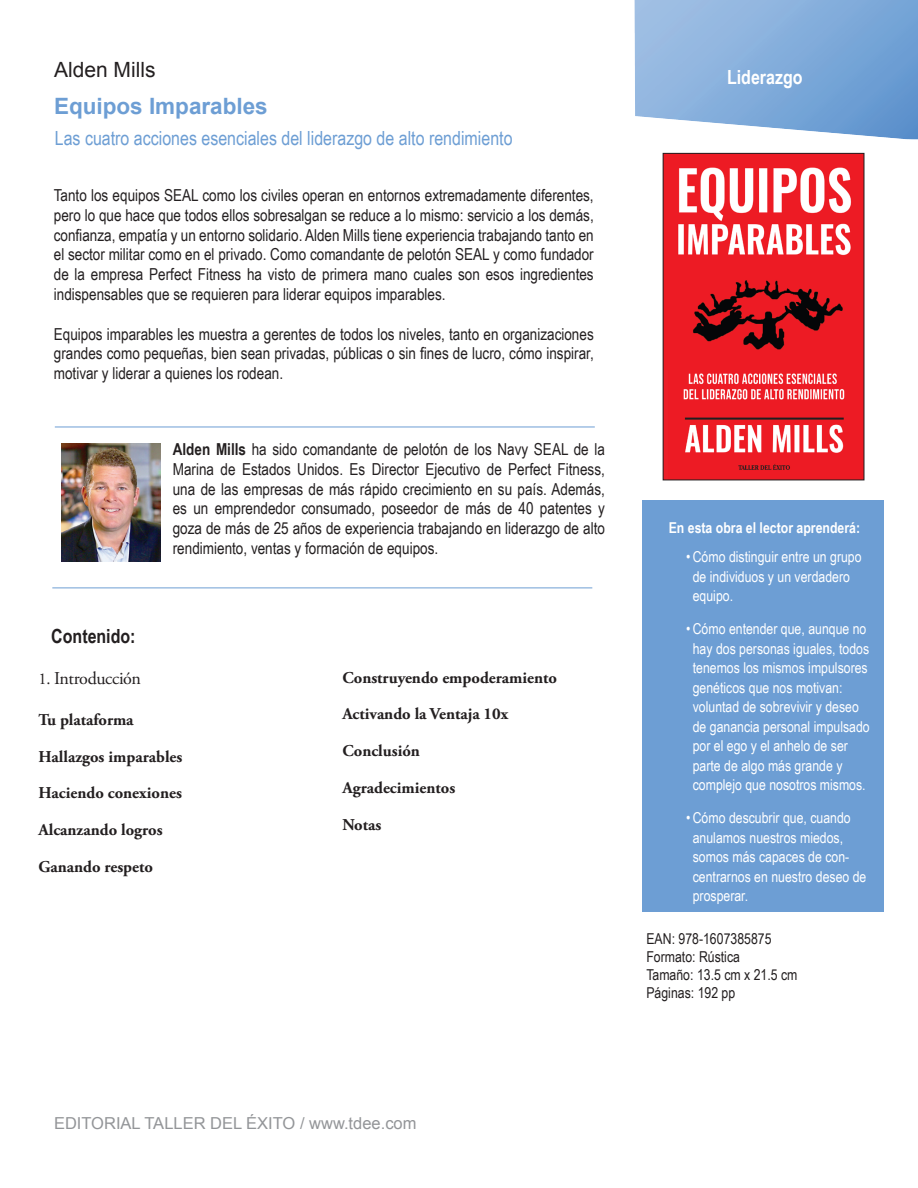
<style>
.page{position:relative;width:918px;height:1188px;background:#fff}
.page>*{position:absolute;margin:0;border:0;box-sizing:border-box;transform-origin:0 0}
.t1{font:700 22.5px "Arial";color:#6d9ed4}
.t2{font:21px "Arial";color:#231f20}
.t3{font:19.5px "Arial Narrow";color:#6d9ed4}
.t4{font:700 19.5px "Arial Narrow";color:#231f20}
.t5{font:700 19.5px "Arial Narrow";color:#fff}
.TOC_PROLOGO{font:18px "Adobe Garamond Pro";letter-spacing:-.02em;color:#231f20}
.t6{font:16.5px/19.8px "Arial Narrow";color:#231f20;text-align:justify}
.PARTES_TOC{font:700 16.5px "Adobe Garamond Pro";color:#231f20}
.t7{font:16.5px "Arial";color:#939598}
.t8{font:15px/19.5px "Arial Narrow";color:#fff}
.t9{font:15px "Arial Narrow";color:#231f20}
.t10{font:700 15px "Arial Narrow";color:#fff}
.s1{font-weight:700}
.s2{font-size:16.5px}
</style>
<div class="page">
<img style="left:634px;top:0;width:284px;height:139px">
<img style="left:665px;top:155px;width:197px;height:323px">
<hr style="left:55px;top:427px;width:540px;height:1px;background:#6d9ed4">
<hr style="left:52px;top:588px;width:540px;height:1px;background:#6d9ed4">
<div style="left:642px;top:500px;width:241px;height:412px;background:#6d9ed4"></div>
<img style="left:62px;top:444px;width:98px;height:117px">
<p class="t2" style="left:54px;top:56px;width:103px">Alden Mills</p>
<p class="t1" style="left:54px;top:91px;width:215px">Equipos Imparables</p>
<p class="t3" style="left:55px;top:124px;width:459px">Las cuatro acciones esenciales del liderazgo de alto rendimiento</p>
<p class="t6" style="left:54px;top:185px;width:542px">Tanto los equipos SEAL como los civiles operan en entornos extremadamente diferentes, pero lo que hace que todos ellos sobresalgan se reduce a lo mismo: servicio a los demás, confianza, empatía y un entorno solidario. Alden Mills tiene experiencia trabajando tanto en el sector militar como en el privado. Como comandante de pelotón SEAL y como fundador de la empresa Perfect Fitness ha visto de primera mano cuales son esos ingredientes indispensables que se requieren para liderar equipos imparables.</p>
<p class="t6" style="left:54px;top:323px;width:541px">Equipos imparables les muestra a gerentes de todos los niveles, tanto en organizaciones grandes como pequeñas, bien sean privadas, públicas o sin fines de lucro, cómo inspirar, motivar y liderar a quienes los rodean.</p>
<p class="t6" style="left:173px;top:439px;width:434px"><span class="s1">Alden Mills</span> ha sido comandante de pelotón de los Navy SEAL de la Marina de Estados Unidos. Es Director Ejecutivo de Perfect Fitness, una de las empresas de más rápido crecimiento en su país. Además, es un emprendedor consumado, poseedor de más de 40 patentes y goza de más de 25 años de experiencia trabajando en liderazgo de alto rendimiento, ventas y formación de equipos.</p>
<p class="t4" style="left:51px;top:624px;width:86px">Contenido:</p>
<p class="TOC_PROLOGO" style="left:38px;top:667px;width:104px"><span class="s2">1.</span> Introducción</p>
<p class="PARTES_TOC" style="left:38px;top:710px;width:97px">Tu plataforma</p>
<p class="PARTES_TOC" style="left:38px;top:747px;width:145px">Hallazgos imparables</p>
<p class="PARTES_TOC" style="left:38px;top:784px;width:145px">Haciendo conexiones</p>
<p class="PARTES_TOC" style="left:38px;top:820px;width:126px">Alcanzando logros</p>
<p class="PARTES_TOC" style="left:38px;top:857px;width:116px">Ganando respeto</p>
<p class="PARTES_TOC" style="left:342px;top:668px;width:216px">Construyendo empoderamiento</p>
<p class="PARTES_TOC" style="left:342px;top:705px;width:167px">Activando la Ventaja 10x</p>
<p class="PARTES_TOC" style="left:342px;top:741px;width:79px">Conclusión</p>
<p class="PARTES_TOC" style="left:342px;top:778px;width:114px">Agradecimientos</p>
<p class="PARTES_TOC" style="left:342px;top:815px;width:40px">Notas</p>
<p class="t5" style="left:727px;top:66px;width:77px">Liderazgo</p>
<p class="t10" style="left:669px;top:519px;width:193px">En esta obra el lector aprenderá:</p>
<p class="t8" style="left:693px;top:547px;width:170px;text-indent:-7px">• Cómo distinguir entre un grupo de individuos y un verdadero equipo.</p>
<p class="t8" style="left:693px;top:619px;width:179px;text-indent:-7px">• Cómo entender que, aunque no hay dos personas iguales, todos tenemos los mismos impulsores genéticos que nos motivan: voluntad de sobrevivir y deseo de ganancia personal impulsado por el ego y el anhelo de ser parte de algo más grande y complejo que nosotros mismos.</p>
<p class="t8" style="left:693px;top:808px;width:175px;text-indent:-7px">• Cómo descubrir que, cuando anulamos nuestros miedos, somos más capaces de con&shy;centrarnos en nuestro deseo de prosperar.</p>
<p class="t9" style="left:646px;top:928px;width:127px">EAN: 978-1607385875</p>
<p class="t9" style="left:646px;top:946px;width:95px">Formato: Rústica</p>
<p class="t9" style="left:646px;top:964px;width:153px">Tamaño: 13.5 cm x 21.5 cm</p>
<p class="t9" style="left:646px;top:982px;width:90px">Páginas: 192 pp</p>
<p class="t7" style="left:54px;top:1113px;width:364px">EDITORIAL TALLER DEL ÉXITO / www.tdee.com</p>
</div>
